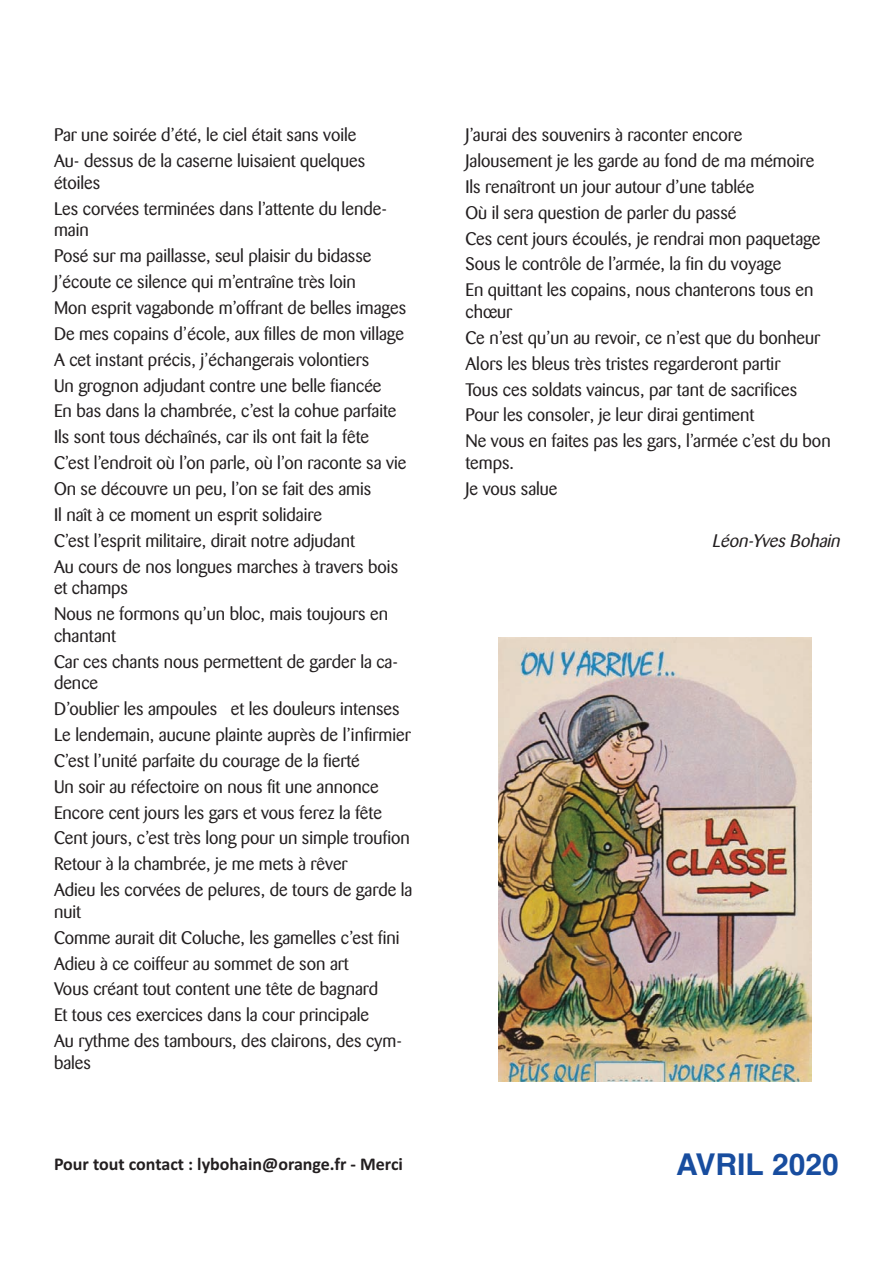
<style>
.page{position:relative;width:893px;height:1263px;background:#fff}
.page>*{position:absolute;margin:0;border:0;box-sizing:border-box;transform-origin:0 0}
.t1{font:700 30px "Helvetica";color:#184d9f}
.t2{font:18px/25.8px "Barmeno";color:#231f20}
.t3{font:700 18px "Calibri";color:#231f20}
.t4{font:italic 18px "Barmeno";color:#231f20}
</style>
<div class="page">
<img style="left:498px;top:638px;width:314px;height:444px">
<p class="t2" style="left:54px;top:124px;width:313px">Par une soirée d’été, le ciel était sans voile<br>Au- dessus de la caserne luisaient quelques</p>
<p class="t2" style="left:54px;top:171px;width:334px">étoiles<br>Les corvées terminées dans l’attente du lende-</p>
<p class="t2" style="left:54px;top:219px;width:354px">main<br>Posé sur ma paillasse, seul plaisir du bidasse J’écoute ce silence qui m’entraîne très loin<br>Mon esprit vagabonde m’offrant de belles images De mes copains d’école, aux filles de mon village A cet instant précis, j’échangerais volontiers<br>Un grognon adjudant contre une belle fiancée<br>En bas dans la chambrée, c’est la cohue parfaite Ils sont tous déchaînés, car ils ont fait la fête C’est l’endroit où l’on parle, où l’on raconte sa vie On se découvre un peu, l’on se fait des amis<br>Il naît à ce moment un esprit solidaire<br>C’est l’esprit militaire, dirait notre adjudant<br>Au cours de nos longues marches à travers bois</p>
<p class="t2" style="left:54px;top:577px;width:336px">et champs<br>Nous ne formons qu’un bloc, mais toujours en</p>
<p class="t2" style="left:54px;top:624px;width:346px">chantant<br>Car ces chants nous permettent de garder la ca-</p>
<p class="t2" style="left:54px;top:671px;width:360px">dence<br>D’oublier les ampoules et les douleurs intenses Le lendemain, aucune plainte auprès de l’infirmier C’est l’unité parfaite du courage de la fierté<br>Un soir au réfectoire on nous fit une annonce Encore cent jours les gars et vous ferez la fête Cent jours, c’est très long pour un simple troufion Retour à la chambrée, je me mets à rêver<br>Adieu les corvées de pelures, de tours de garde la</p>
<p class="t2" style="left:54px;top:900px;width:349px">nuit<br>Comme aurait dit Coluche, les gamelles c’est fini Adieu à ce coiffeur au sommet de son art<br>Vous créant tout content une tête de bagnard<br>Et tous ces exercices dans la cour principale<br>Au rythme des tambours, des clairons, des cym-</p>
<p class="t2" style="left:54px;top:1051px;width:39px">bales</p>
<p class="t2" style="left:465px;top:123px;width:357px">J’aurai des souvenirs à raconter encore Jalousement je les garde au fond de ma mémoire Ils renaîtront un jour autour d’une tablée<br>Où il sera question de parler du passé<br>Ces cent jours écoulés, je rendrai mon paquetage Sous le contrôle de l’armée, la fin du voyage<br>En quittant les copains, nous chanterons tous en</p>
<p class="t2" style="left:465px;top:300px;width:367px">chœur<br>Ce n’est qu’un au revoir, ce n’est que du bonheur Alors les bleus très tristes regarderont partir<br>Tous ces soldats vaincus, par tant de sacrifices Pour les consoler, je leur dirai gentiment<br>Ne vous en faites pas les gars, l’armée c’est du bon</p>
<p class="t2" style="left:465px;top:451px;width:94px">temps.<br>Je vous salue</p>
<p class="t4" style="left:712px;top:533px;width:133px">Léon-Yves Bohain</p>
<p class="t3" style="left:54px;top:1153px;width:351px">Pour tout contact : lybohain@orange.fr - Merci</p>
<h1 class="t1" style="left:676px;top:1147px;width:164px">AVRIL 2020</h1>
</div>
